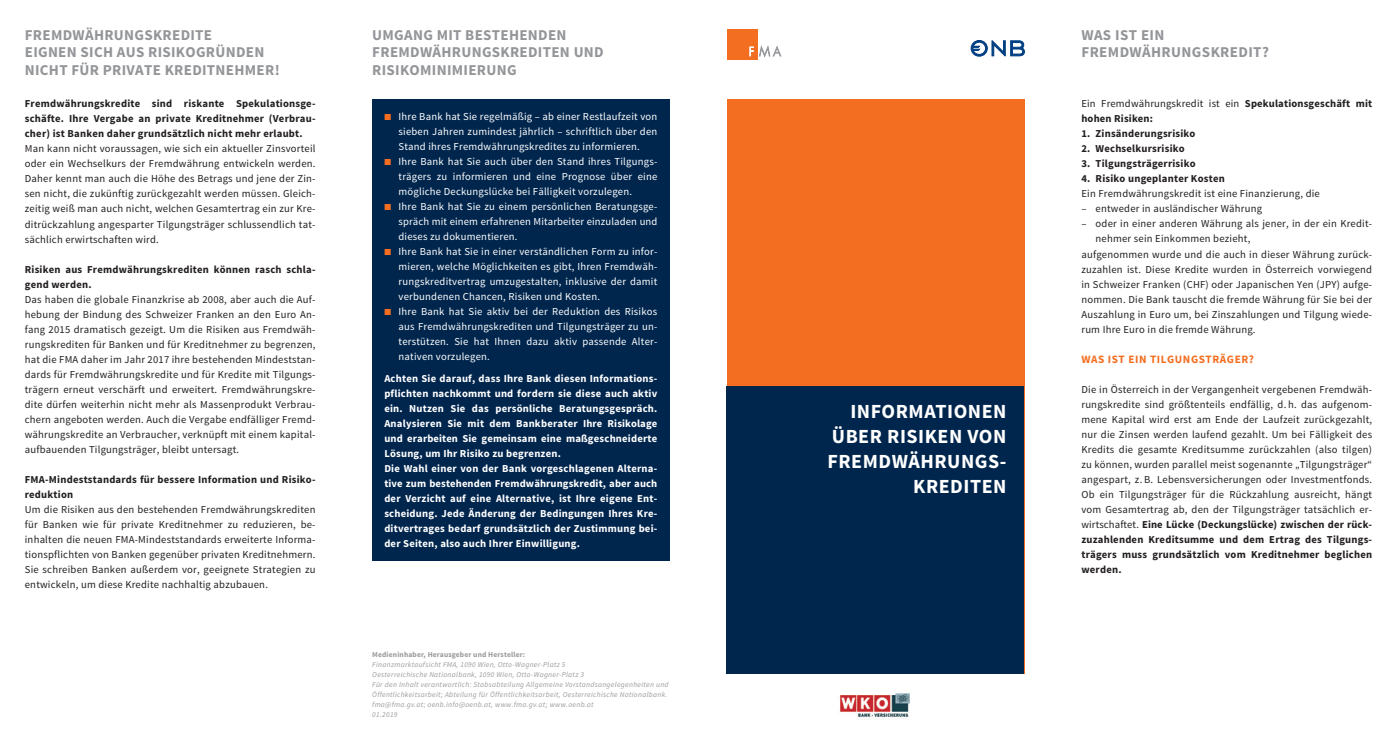
<style>
.page{position:relative;width:1397px;height:745px;background:#fff}
.page>*{position:absolute;margin:0;border:0;box-sizing:border-box;transform-origin:0 0}
.t1{font:700 20px/25px "Source Sans Pro";letter-spacing:.025em;color:#fff;text-align:right}
.t2{font:700 15px/17.5px "Source Sans Pro";letter-spacing:.02em;color:#939598}
.t3{font:700 11.25px "Source Sans Pro";letter-spacing:.05em;color:#f36e21}
.t4{font:10.62px/15px "Source Sans Pro";letter-spacing:.02em;color:#231f20;text-align:justify}
.t5{font:10.62px/15px "Source Sans Pro";letter-spacing:.02em;color:#fff;text-align:justify}
.t6{font:700 10.62px/15px "Source Sans Pro";letter-spacing:.02em;color:#fff}
.t7{font:700 10.62px/15px "Source Sans Pro";letter-spacing:.02em;color:#231f20}
.t8{font:italic 7.5px/10px "Source Sans Pro";letter-spacing:.04em;color:#999b9e}
.t9{font:700 7.5px "Source Sans Pro";letter-spacing:.02em;color:#999b9e}
.s1{color:#f36e21}
.s2{font-weight:400}
.s3{font-weight:700}
</style>
<div class="page">
<div style="left:726px;top:29px;width:31px;height:30px;background:#f36e21"></div>
<svg style="left:749px;top:47px;width:4px;height:9px"></svg>
<svg style="left:759px;top:46px;width:22px;height:11px"></svg>
<svg style="left:970px;top:40px;width:54px;height:16px"></svg>
<div style="left:726px;top:99px;width:298px;height:574px;background:#f36e21"></div>
<div style="left:726px;top:386px;width:297px;height:287px;background:#00264e"></div>
<img style="left:840px;top:693px;width:70px;height:25px">
<div style="left:372px;top:99px;width:298px;height:461px;background:#00264e"></div>
<h2 class="t2" style="left:25px;top:26px;width:256px">FREMDWÄHRUNGSKREDITE<br>EIGNEN SICH AUS RISIKOGRÜNDEN<br>NICHT FÜR PRIVATE KREDITNEHMER!</h2>
<p class="t7" style="left:25px;top:97px;width:292px;text-align:justify">Fremdwährungskredite sind riskante Spekulationsge&shy;schäfte. Ihre Vergabe an private Kreditnehmer (Verbrau&shy;cher) ist Banken daher grundsätzlich nicht mehr erlaubt.</p>
<p class="t4" style="left:25px;top:141px;width:292px">Man kann nicht voraussagen, wie sich ein aktueller Zinsvorteil oder ein Wechselkurs der Fremdwährung entwickeln werden.<br>Daher kennt man auch die Höhe des Betrags und jene der Zin&shy;sen nicht, die zukünftig zurückgezahlt werden müssen. Gleich&shy;zeitig weiß man auch nicht, welchen Gesamtertrag ein zur Kre&shy;ditrückzahlung angesparter Tilgungsträger schlussendlich tat&shy;sächlich erwirtschaften wird.</p>
<p class="t7" style="left:25px;top:262px;width:292px">Risiken aus Fremdwährungskrediten können rasch schla&shy;gend werden.</p>
<p class="t4" style="left:25px;top:291px;width:292px">Das haben die globale Finanzkrise ab 2008, aber auch die Auf&shy;hebung der Bindung des Schweizer Franken an den Euro An&shy;fang 2015 dramatisch gezeigt. Um die Risiken aus Fremdwäh&shy;rungskrediten für Banken und für Kreditnehmer zu begrenzen, hat die FMA daher im Jahr 2017 ihre bestehenden Mindeststan&shy;dards für Fremdwährungskredite und für Kredite mit Tilgungs&shy;trägern erneut verschärft und erweitert. Fremdwährungskre&shy;dite dürfen weiterhin nicht mehr als Massenprodukt Verbrau&shy;chern angeboten werden. Auch die Vergabe endfälliger Fremd&shy;währungskredite an Verbraucher, verknüpft mit einem kapital&shy;aufbauenden Tilgungsträger, bleibt untersagt.</p>
<p class="t7" style="left:25px;top:472px;width:292px">FMA-Mindeststandards für bessere Information und Risiko&shy;reduktion</p>
<p class="t4" style="left:25px;top:501px;width:292px">Um die Risiken aus den bestehenden Fremdwährungskrediten für Banken wie für private Kreditnehmer zu reduzieren, be&shy;inhalten die neuen FMA-Mindeststandards erweiterte Informa&shy;tionspflichten von Banken gegenüber privaten Kreditnehmern.<br>Sie schreiben Banken außerdem vor, geeignete Strategien zu entwickeln, um diese Kredite nachhaltig abzubauen.</p>
<h2 class="t2" style="left:372px;top:26px;width:233px">UMGANG MIT BESTEHENDEN<br>FREMDWÄHRUNGSKREDITEN UND<br>RISIKOMINIMIERUNG</h2>
<p class="t5" style="left:398px;top:109px;width:260px;text-indent:-14px"><span class="s1">■</span> Ihre Bank hat Sie regelmäßig – ab einer Restlaufzeit von sieben Jahren zumindest jährlich – schriftlich über den Stand ihres Fremdwährungskredites zu informieren.</p>
<p class="t5" style="left:398px;top:154px;width:260px;text-indent:-14px"><span class="s1">■</span> Ihre Bank hat Sie auch über den Stand ihres Tilgungs&shy;trägers zu informieren und eine Prognose über eine mögliche Deckungslücke bei Fälligkeit vorzulegen.</p>
<p class="t5" style="left:398px;top:199px;width:260px;text-indent:-14px"><span class="s1">■</span> Ihre Bank hat Sie zu einem persönlichen Beratungsge&shy;spräch mit einem erfahrenen Mitarbeiter einzuladen und dieses zu dokumentieren.</p>
<p class="t5" style="left:398px;top:244px;width:260px;text-indent:-14px"><span class="s1">■</span> Ihre Bank hat Sie in einer verständlichen Form zu infor&shy;mieren, welche Möglichkeiten es gibt, Ihren Fremdwäh&shy;rungskreditvertrag umzugestalten, inklusive der damit verbundenen Chancen, Risiken und Kosten.</p>
<p class="t5" style="left:398px;top:304px;width:260px;text-indent:-14px"><span class="s1">■</span> Ihre Bank hat Sie aktiv bei der Reduktion des Risikos aus Fremdwährungskrediten und Tilgungsträger zu un&shy;terstützen. Sie hat Ihnen dazu aktiv passende Alter&shy;nativen vorzulegen.</p>
<p class="t6" style="left:384px;top:371px;width:274px">Achten Sie darauf, dass Ihre Bank diesen Informations&shy;pflichten nachkommt und fordern sie diese auch aktiv ein. Nutzen Sie das persönliche Beratungsgespräch.<br>Analysieren Sie mit dem Bankberater Ihre Risikolage und erarbeiten Sie gemeinsam eine maßgeschneiderte Lösung, um Ihr Risiko zu begrenzen.<br>Die Wahl einer von der Bank vorgeschlagenen Alterna&shy;tive zum bestehenden Fremdwährungskredit, aber auch der Verzicht auf eine Alternative, ist Ihre eigene Ent&shy;scheidung. Jede Änderung der Bedingungen Ihres Kre&shy;ditvertrages bedarf grundsätzlich der Zustimmung bei&shy;der Seiten, also auch Ihrer Einwilligung.</p>
<p class="t9" style="left:372px;top:648px;width:154px">Medieninhaber, Herausgeber und Hersteller:</p>
<p class="t8" style="left:372px;top:658px;width:298px">Finanzmarktaufsicht FMA, 1090 Wien, Otto-Wagner-Platz 5<br>Oesterreichische Nationalbank, 1090 Wien, Otto-Wagner-Platz 3<br>Für den Inhalt verantwortlich: Stabsabteilung Allgemeine Vorstandsangelegenheiten und Öffentlichkeitsarbeit; Abteilung für Öffentlichkeitsarbeit, Oesterreichische Nationalbank. fma@fma.gv.at; oenb.info@oenb.at, www.fma.gv.at; www.oenb.at<br>01.2019</p>
<h1 class="t1" style="left:827px;top:399px;width:180px">INFORMATIONEN<br>ÜBER RISIKEN VON<br>FREMDWÄHRUNGS-<br>KREDITEN</h1>
<h2 class="t2" style="left:1081px;top:26px;width:189px">WAS IST EIN<br>FREMDWÄHRUNGSKREDIT?</h2>
<p class="t7" style="left:1081px;top:97px;width:292px"><span class="s2">Ein Fremdwährungskredit ist ein</span> Spekulationsgeschäft mit hohen Risiken:</p>
<p class="t7" style="left:1081px;top:127px;width:116px">1. Zinsänderungsrisiko</p>
<p class="t7" style="left:1081px;top:142px;width:105px">2. Wechselkursrisiko</p>
<p class="t7" style="left:1081px;top:157px;width:116px">3. Tilgungsträgerrisiko</p>
<p class="t7" style="left:1081px;top:172px;width:145px">4. Risiko ungeplanter Kosten</p>
<p class="t4" style="left:1081px;top:186px;width:240px">Ein Fremdwährungskredit ist eine Finanzierung, die</p>
<p class="t4" style="left:1081px;top:201px;width:182px">– entweder in ausländischer Währung</p>
<p class="t4" style="left:1081px;top:216px;width:292px">– oder in einer anderen Währung als jener, in der ein Kredit-</p>
<p class="t4" style="left:1095px;top:231px;width:156px">nehmer sein Einkommen bezieht,</p>
<p class="t4" style="left:1081px;top:246px;width:292px">aufgenommen wurde und die auch in dieser Währung zurück-</p>
<p class="t4" style="left:1081px;top:261px;width:292px">zuzahlen ist. Diese Kredite wurden in Österreich vorwiegend</p>
<p class="t4" style="left:1081px;top:276px;width:292px">in Schweizer Franken (CHF) oder Japanischen Yen (JPY) aufge-</p>
<p class="t4" style="left:1081px;top:291px;width:292px">nommen. Die Bank tauscht die fremde Währung für Sie bei der</p>
<p class="t4" style="left:1081px;top:306px;width:292px">Auszahlung in Euro um, bei Zinszahlungen und Tilgung wiede-</p>
<p class="t4" style="left:1081px;top:321px;width:176px">rum Ihre Euro in die fremde Währung.</p>
<p class="t3" style="left:1081px;top:351px;width:174px">WAS IST EIN TILGUNGSTRÄGER?</p>
<p class="t4" style="left:1081px;top:381px;width:292px">Die in Österreich in der Vergangenheit vergebenen Fremdwäh&shy;rungskredite sind größtenteils endfällig, d. h. das aufgenom&shy;mene Kapital wird erst am Ende der Laufzeit zurückgezahlt, nur die Zinsen werden laufend gezahlt. Um bei Fälligkeit des Kredits die gesamte Kreditsumme zurückzahlen (also tilgen) zu können, wurden parallel meist sogenannte „Tilgungsträger“ angespart, z. B. Lebensversicherungen oder Investmentfonds.<br>Ob ein Tilgungsträger für die Rückzahlung ausreicht, hängt vom Gesamtertrag ab, den der Tilgungsträger tatsächlich er&shy;wirtschaftet. <span class="s3">Eine Lücke (Deckungslücke) zwischen der rück&shy;zuzahlenden Kreditsumme und dem Ertrag des Tilgungs&shy;trägers muss grundsätzlich vom Kreditnehmer beglichen werden.</span></p>
</div>
